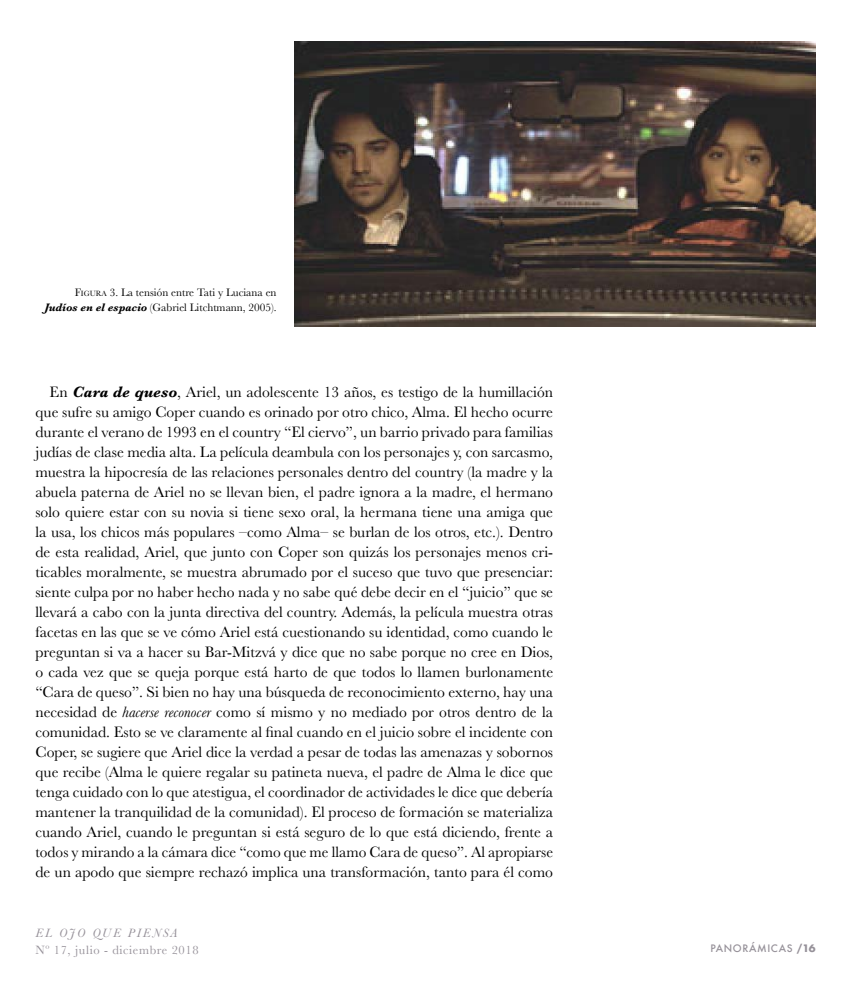
<style>
.page{position:relative;width:851px;height:993px;background:#fff}
.page>*{position:absolute;margin:0;border:0;box-sizing:border-box;transform-origin:0 0}
.t1{font:15.62px/20px "Baskerville";color:#000;text-align:justify}
.t2{font:12.5px "Baskerville";letter-spacing:.05em;color:#969199}
.t3{font:italic 12.5px "Baskerville";letter-spacing:.16em;color:#969199}
.t4{font:11.25px/15px "Baskerville";color:#000;text-align:right}
.t5{font:500 10px "Futura";letter-spacing:.06em;color:#969199}
.s1{font-style:inherit}
.s2{font-size:7.88px}
.s3{font-weight:700;font-style:italic}
.s4{font-style:italic}
.s5{font-weight:700}
</style>
<div class="page">
<img style="left:294px;top:41px;width:521px;height:285px">
<p class="t4" style="left:44px;top:285px;width:233px"><span class="s1">F</span><span class="s2">IGURA</span> 3. La tensión entre Tati y Luciana en<br><span class="s3">Judíos en el espacio</span> (Gabriel Litchtmann, 2005).</p>
<p class="t1" style="left:35px;top:382px;width:519px;text-indent:14px">En <span class="s3">Cara de queso</span>, Ariel, un adolescente 13 años, es testigo de la humillación que sufre su amigo Coper cuando es orinado por otro chico, Alma. El hecho ocurre durante el verano de 1993 en el country “El ciervo”, un barrio privado para familias judías de clase media alta. La película deambula con los personajes y, con sarcasmo, muestra la hipocresía de las relaciones personales dentro del country (la madre y la abuela paterna de Ariel no se llevan bien, el padre ignora a la madre, el hermano solo quiere estar con su novia si tiene sexo oral, la hermana tiene una amiga que la usa, los chicos más populares –como Alma– se burlan de los otros, etc.). Dentro de esta realidad, Ariel, que junto con Coper son quizás los personajes menos cri&shy;ticables moralmente, se muestra abrumado por el suceso que tuvo que presenciar: siente culpa por no haber hecho nada y no sabe qué debe decir en el “juicio” que se llevará a cabo con la junta directiva del country. Además, la película muestra otras facetas en las que se ve cómo Ariel está cuestionando su identidad, como cuando le preguntan si va a hacer su Bar-Mitzvá y dice que no sabe porque no cree en Dios, o cada vez que se queja porque está harto de que todos lo llamen burlonamente “Cara de queso”. Si bien no hay una búsqueda de reconocimiento externo, hay una necesidad de <span class="s4">hacerse reconocer</span> como sí mismo y no mediado por otros dentro de la comunidad. Esto se ve claramente al final cuando en el juicio sobre el incidente con Coper, se sugiere que Ariel dice la verdad a pesar de todas las amenazas y sobornos que recibe (Alma le quiere regalar su patineta nueva, el padre de Alma le dice que tenga cuidado con lo que atestigua, el coordinador de actividades le dice que debería mantener la tranquilidad de la comunidad). El proceso de formación se materializa cuando Ariel, cuando le preguntan si está seguro de lo que está diciendo, frente a todos y mirando a la cámara dice “como que me llamo Cara de queso”. Al apropiarse de un apodo que siempre rechazó implica una transformación, tanto para él como</p>
<p class="t3" style="left:35px;top:923px;width:144px">EL OJO QUE PIENSA</p>
<p class="t2" style="left:35px;top:941px;width:165px">Nº 17, julio - diciembre 2018</p>
<p class="t5" style="left:710px;top:940px;width:107px">PANORÁMICAS <span class="s5">/16</span></p>
</div>
